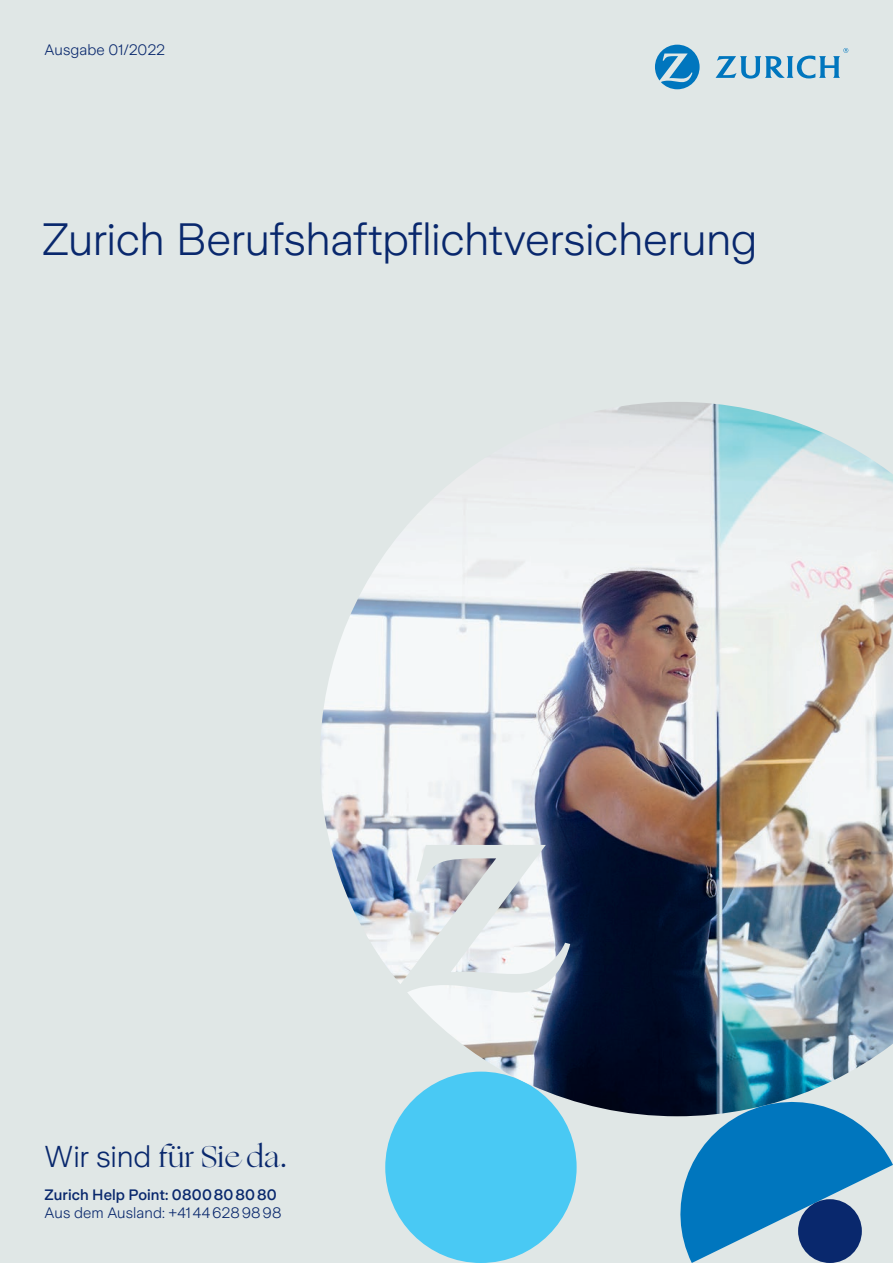
<style>
.page{position:relative;width:893px;height:1263px;background:#e0e7e6}
.page>*{position:absolute;margin:0;border:0;box-sizing:border-box;transform-origin:0 0}
.t1{font:300 45px "Zurich Sans";letter-spacing:-.01em;color:#09286d}
.t2{font:30px "Ogg";color:#09286d}
.t3{font:300 15px "Zurich Sans";letter-spacing:.005em;color:#09286d}
.t4{font:500 15px "Zurich Sans";letter-spacing:.005em;color:#09286d}
.s1{font-family:"Zurich Sans";font-weight:300}
</style>
<div class="page">
<svg style="left:665px;top:1116px;width:228px;height:147px"></svg>
<div style="left:385px;top:1071px;width:192px;height:192px;background:#49c9f4;border-radius:50%"></div>
<div style="left:798px;top:1199px;width:64px;height:64px;background:#09286d;border-radius:50%"></div>
<img style="left:321px;top:402px;width:572px;height:714px">
<svg style="left:655px;top:45px;width:45px;height:44px"></svg>
<svg style="left:715px;top:48px;width:133px;height:31px"></svg>
<p class="t3" style="left:45px;top:42px;width:122px">Ausgabe 01/2022</p>
<h1 class="t1" style="left:42px;top:215px;width:717px">Zurich Berufshaftpflichtversicherung</h1>
<h2 class="t2" style="left:45px;top:1137px;width:244px"><span class="s1">Wir sind</span> für Sie da.</h2>
<p class="t4" style="left:45px;top:1187px;width:234px">Zurich Help Point: 0800808080</p>
<p class="t3" style="left:45px;top:1205px;width:238px">Aus dem Ausland: +41446289898</p>
</div>
